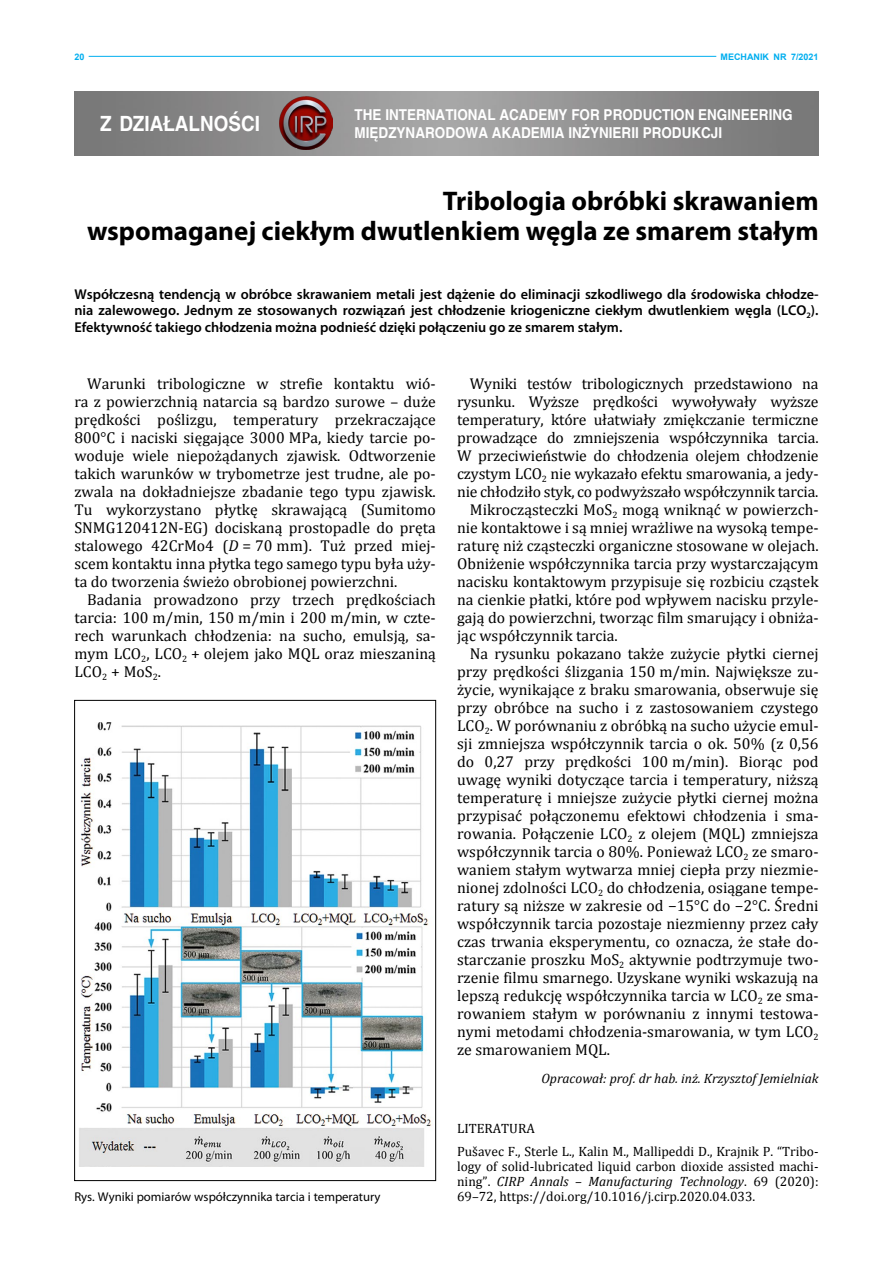
<style>
.page{position:relative;width:893px;height:1263px;background:#fff}
.page>*{position:absolute;margin:0;border:0;box-sizing:border-box;transform-origin:0 0}
.t1{font:700 27px/30px "Myriad Pro";color:#000;text-align:right}
.t2{font:700 21px "Helvetica";color:#fff;scale:.9 1}
.t3{font:15.75px/18px "Cambria";color:#000;text-align:justify}
.t4{font:700 15px/18px "Helvetica";color:#fff;scale:.9 1}
.t5{font:600 14.25px/16.5px "Myriad Pro";color:#000;text-align:justify}
.t6{font:13.5px/15px "Cambria";color:#000}
.t7{font:italic 13.5px "Cambria";color:#000}
.t8{font:12.75px "Myriad Pro";color:#000}
.t9{font:700 9px "Arial";color:#00aeef}
.s1{font-style:italic}
</style>
<div class="page">
<hr style="left:89px;top:56px;width:627px;height:1px;background:#00aeef">
<img style="left:74px;top:91px;width:745px;height:64px">
<img style="left:279px;top:97px;width:53px;height:53px">
<img style="left:79px;top:722px;width:353px;height:444px">
<p class="t9" style="left:74px;top:51px;width:12px">20</p>
<p class="t9" style="left:720px;top:51px;width:100px">MECHANIK NR 7/2021</p>
<h2 class="t2" style="left:100px;top:111px;width:179px">Z DZIAŁALNOŚCI</h2>
<p class="t4" style="left:355px;top:106px;width:488px">THE INTERNATIONAL ACADEMY FOR PRODUCTION ENGINEERING<br>MIĘDZYNARODOWA AKADEMIA INŻYNIERII PRODUKCJI</p>
<h1 class="t1" style="left:87px;top:185px;width:733px">Tribologia obróbki skrawaniem<br>wspomaganej ciekłym dwutlenkiem węgla ze smarem stałym</h1>
<p class="t5" style="left:74px;top:285px;width:746px">Współczesną tendencją w obróbce skrawaniem metali jest dążenie do eliminacji szkodliwego dla środowiska chłodze&shy;nia zalewowego. Jednym ze stosowanych rozwiązań jest chłodzenie kriogeniczne ciekłym dwutlenkiem węgla (LCO<sub>2</sub>).<br>Efektywność takiego chłodzenia można podnieść dzięki połączeniu go ze smarem stałym.</p>
<p class="t3" style="left:74px;top:374px;width:363px;text-indent:13px">Warunki tribologiczne w strefie kontaktu wió&shy;ra z powierzchnią natarcia są bardzo surowe – duże prędkości poślizgu, temperatury przekraczające 800°C i naciski sięgające 3000 MPa, kiedy tarcie po&shy;woduje wiele niepożądanych zjawisk. Odtworzenie takich warunków w trybometrze jest trudne, ale po&shy;zwala na dokładniejsze zbadanie tego typu zjawisk.<br>Tu wykorzystano płytkę skrawającą (Sumitomo SNMG120412N-EG) dociskaną prostopadle do pręta stalowego 42CrMo4 (<span class="s1">D</span> = 70 mm). Tuż przed miej&shy;scem kontaktu inna płytka tego samego typu była uży&shy;ta do tworzenia świeżo obrobionej powierzchni.</p>
<p class="t3" style="left:74px;top:590px;width:363px;text-indent:13px">Badania prowadzono przy trzech prędkościach tarcia: 100 m/min, 150 m/min i 200 m/min, w czte&shy;rech warunkach chłodzenia: na sucho, emulsją, sa&shy;mym LCO<sub>2</sub>, LCO<sub>2</sub> + olejem jako MQL oraz mieszaniną LCO<sub>2</sub> + MoS<sub>2</sub>.</p>
<p class="t8" style="left:74px;top:1189px;width:307px">Rys. Wyniki pomiarów współczynnika tarcia i temperatury</p>
<p class="t3" style="left:470px;top:374px;width:350px">Wyniki testów tribologicznych przedstawiono na</p>
<p class="t3" style="left:457px;top:392px;width:363px">rysunku. Wyższe prędkości wywoływały wyższe</p>
<p class="t3" style="left:457px;top:410px;width:363px">temperatury, które ułatwiały zmiękczanie termiczne</p>
<p class="t3" style="left:457px;top:428px;width:363px">prowadzące do zmniejszenia współczynnika tarcia.</p>
<p class="t3" style="left:457px;top:446px;width:363px">W przeciwieństwie do chłodzenia olejem chłodzenie</p>
<p class="t3" style="left:457px;top:464px;width:363px">czystym LCO<sub>2</sub> nie wykazało efektu smarowania, a jedy-</p>
<p class="t3" style="left:457px;top:482px;width:363px">nie chłodziło styk, co podwyższało współczynnik tarcia.</p>
<p class="t3" style="left:470px;top:500px;width:350px">Mikrocząsteczki MoS<sub>2</sub> mogą wniknąć w powierzch-</p>
<p class="t3" style="left:457px;top:518px;width:363px">nie kontaktowe i są mniej wrażliwe na wysoką tempe-</p>
<p class="t3" style="left:457px;top:536px;width:363px">raturę niż cząsteczki organiczne stosowane w olejach.</p>
<p class="t3" style="left:457px;top:554px;width:363px">Obniżenie współczynnika tarcia przy wystarczającym</p>
<p class="t3" style="left:457px;top:572px;width:363px">nacisku kontaktowym przypisuje się rozbiciu cząstek</p>
<p class="t3" style="left:457px;top:590px;width:363px">na cienkie płatki, które pod wpływem nacisku przyle-</p>
<p class="t3" style="left:457px;top:608px;width:363px">gają do powierzchni, tworząc film smarujący i obniża-</p>
<p class="t3" style="left:457px;top:626px;width:162px">jąc współczynnik tarcia.</p>
<p class="t3" style="left:470px;top:644px;width:350px">Na rysunku pokazano także zużycie płytki ciernej</p>
<p class="t3" style="left:457px;top:662px;width:363px">przy prędkości ślizgania 150 m/min. Największe zu-</p>
<p class="t3" style="left:457px;top:680px;width:363px">życie, wynikające z braku smarowania, obserwuje się</p>
<p class="t3" style="left:457px;top:698px;width:363px">przy obróbce na sucho i z zastosowaniem czystego</p>
<p class="t3" style="left:457px;top:716px;width:363px">LCO<sub>2</sub>. W porównaniu z obróbką na sucho użycie emul-</p>
<p class="t3" style="left:457px;top:734px;width:363px">sji zmniejsza współczynnik tarcia o ok. 50% (z 0,56</p>
<p class="t3" style="left:457px;top:752px;width:363px">do 0,27 przy prędkości 100 m/min). Biorąc pod</p>
<p class="t3" style="left:457px;top:770px;width:363px">uwagę wyniki dotyczące tarcia i temperatury, niższą</p>
<p class="t3" style="left:457px;top:788px;width:363px">temperaturę i mniejsze zużycie płytki ciernej można</p>
<p class="t3" style="left:457px;top:806px;width:363px">przypisać połączonemu efektowi chłodzenia i sma-</p>
<p class="t3" style="left:457px;top:824px;width:363px">rowania. Połączenie LCO<sub>2</sub> z olejem (MQL) zmniejsza</p>
<p class="t3" style="left:457px;top:842px;width:363px">współczynnik tarcia o 80%. Ponieważ LCO<sub>2</sub> ze smaro-</p>
<p class="t3" style="left:457px;top:860px;width:363px">waniem stałym wytwarza mniej ciepła przy niezmie-</p>
<p class="t3" style="left:457px;top:878px;width:363px">nionej zdolności LCO<sub>2</sub> do chłodzenia, osiągane tempe-</p>
<p class="t3" style="left:457px;top:896px;width:363px">ratury są niższe w zakresie od −15°C do −2°C. Średni</p>
<p class="t3" style="left:457px;top:914px;width:363px">współczynnik tarcia pozostaje niezmienny przez cały</p>
<p class="t3" style="left:457px;top:932px;width:363px">czas trwania eksperymentu, co oznacza, że stałe do-</p>
<p class="t3" style="left:457px;top:950px;width:363px">starczanie proszku MoS<sub>2</sub> aktywnie podtrzymuje two-</p>
<p class="t3" style="left:457px;top:968px;width:363px">rzenie filmu smarnego. Uzyskane wyniki wskazują na</p>
<p class="t3" style="left:457px;top:986px;width:363px">lepszą redukcję współczynnika tarcia w LCO<sub>2</sub> ze sma-</p>
<p class="t3" style="left:457px;top:1004px;width:363px">rowaniem stałym w porównaniu z innymi testowa-</p>
<p class="t3" style="left:457px;top:1022px;width:363px">nymi metodami chłodzenia-smarowania, w tym LCO<sub>2</sub></p>
<p class="t3" style="left:457px;top:1040px;width:154px">ze smarowaniem MQL.</p>
<p class="t7" style="left:541px;top:1069px;width:279px">Opracował: prof. dr hab. inż. Krzysztof Jemielniak</p>
<p class="t6" style="left:457px;top:1116px;width:363px;line-height:23.5px">LITERATURA<br>Pušavec F., Sterle L., Kalin M., Mallipeddi D., Krajnik P. “Tribo-</p>
<p class="t6" style="left:457px;top:1159px;width:363px;text-align:justify">logy of solid-lubricated liquid carbon dioxide assisted machi&shy;ning”. <span class="s1">CIRP Annals – Manufacturing Technology</span>. 69 (2020):<br>69–72, https://doi.org/10.1016/j.cirp.2020.04.033.</p>
</div>
